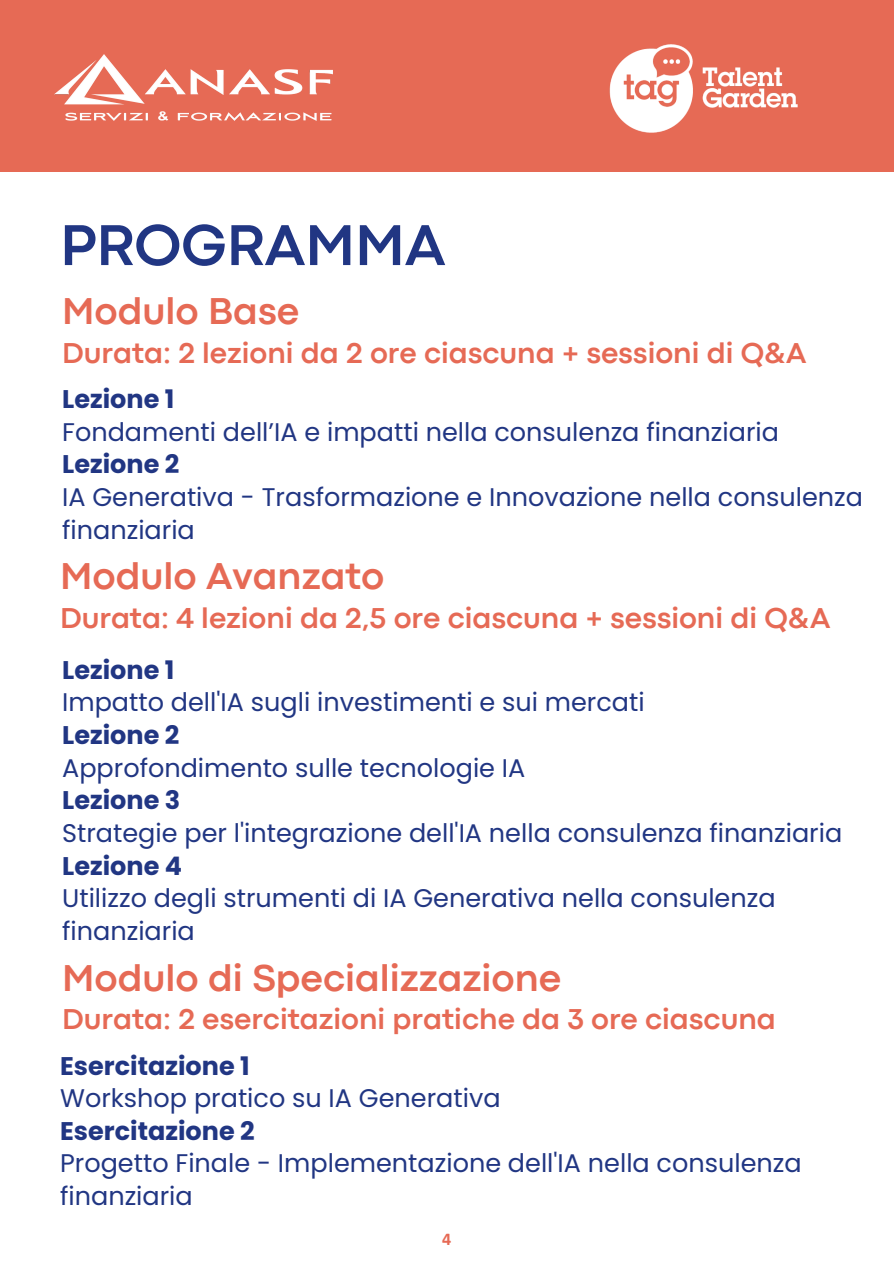
<style>
.page{position:relative;width:894px;height:1264px;background:#fff}
.page>*{position:absolute;margin:0;border:0;box-sizing:border-box;transform-origin:0 0}
.t1{font:700 60px "Codec Pro";color:#213683}
.t2{font:700 39px "Codec Pro";color:#e66a55}
.t3{font:700 30px "Codec Pro";color:#e66a55}
.t4{font:25.5px/32.7px "Poppins";color:#213683}
.t5{font:700 25.5px "Poppins";color:#213683}
.t6{font:700 18px "Calibri";color:#e66a55}
</style>
<div class="page">
<div style="left:0;top:0;width:893px;height:171px;background:#e66a55"></div>
<img style="left:54px;top:54px;width:278px;height:67px">
<img style="left:609px;top:44px;width:189px;height:89px">
<p class="t1" style="left:60px;top:224px;width:387px">PROGRAMMA</p>
<p class="t2" style="left:62px;top:297px;width:238px">Modulo Base</p>
<h1 class="t3" style="left:62px;top:342px;width:745px">Durata: 2 lezioni da 2 ore ciascuna + sessioni di Q&amp;A</h1>
<h2 class="t5" style="left:62px;top:381px;width:114px">Lezione 1</h2>
<h3 class="t4" style="left:62px;top:415px;width:718px">Fondamenti dell’IA e impatti nella consulenza finanziaria</h3>
<p class="t5" style="left:62px;top:446px;width:119px">Lezione 2</p>
<p class="t4" style="left:62px;top:481px;width:802px">IA Generativa - Trasformazione e Innovazione nella consulenza finanziaria</p>
<p class="t2" style="left:60px;top:562px;width:326px">Modulo Avanzato</p>
<p class="t3" style="left:60px;top:607px;width:771px">Durata: 4 lezioni da 2,5 ore ciascuna + sessioni di Q&amp;A</p>
<p class="t5" style="left:62px;top:652px;width:114px">Lezione 1</p>
<h2 class="t4" style="left:62px;top:686px;width:584px">Impatto dell'IA sugli investimenti e sui mercati</h2>
<h3 class="t5" style="left:62px;top:717px;width:119px">Lezione 2</h3>
<p class="t4" style="left:62px;top:751px;width:464px">Approfondimento sulle tecnologie IA</p>
<p class="t5" style="left:62px;top:782px;width:119px">Lezione 3</p>
<p class="t4" style="left:62px;top:816px;width:781px">Strategie per l'integrazione dell'IA nella consulenza finanziaria</p>
<p class="t5" style="left:62px;top:847px;width:121px">Lezione 4</p>
<p class="t4" style="left:62px;top:882px;width:714px">Utilizzo degli strumenti di IA Generativa nella consulenza finanziaria</p>
<p class="t2" style="left:62px;top:963px;width:500px">Modulo di Specializzazione</p>
<p class="t3" style="left:62px;top:1008px;width:715px">Durata: 2 esercitazioni pratiche da 3 ore ciascuna</p>
<p class="t5" style="left:60px;top:1047px;width:191px">Esercitazione 1</p>
<h2 class="t4" style="left:60px;top:1081px;width:442px">Workshop pratico su IA Generativa</h2>
<h3 class="t5" style="left:60px;top:1113px;width:196px">Esercitazione 2</h3>
<p class="t4" style="left:60px;top:1147px;width:742px">Progetto Finale - Implementazione dell'IA nella consulenza finanziaria</p>
<p class="t6" style="left:442px;top:1231px;width:11px">4</p>
</div>
